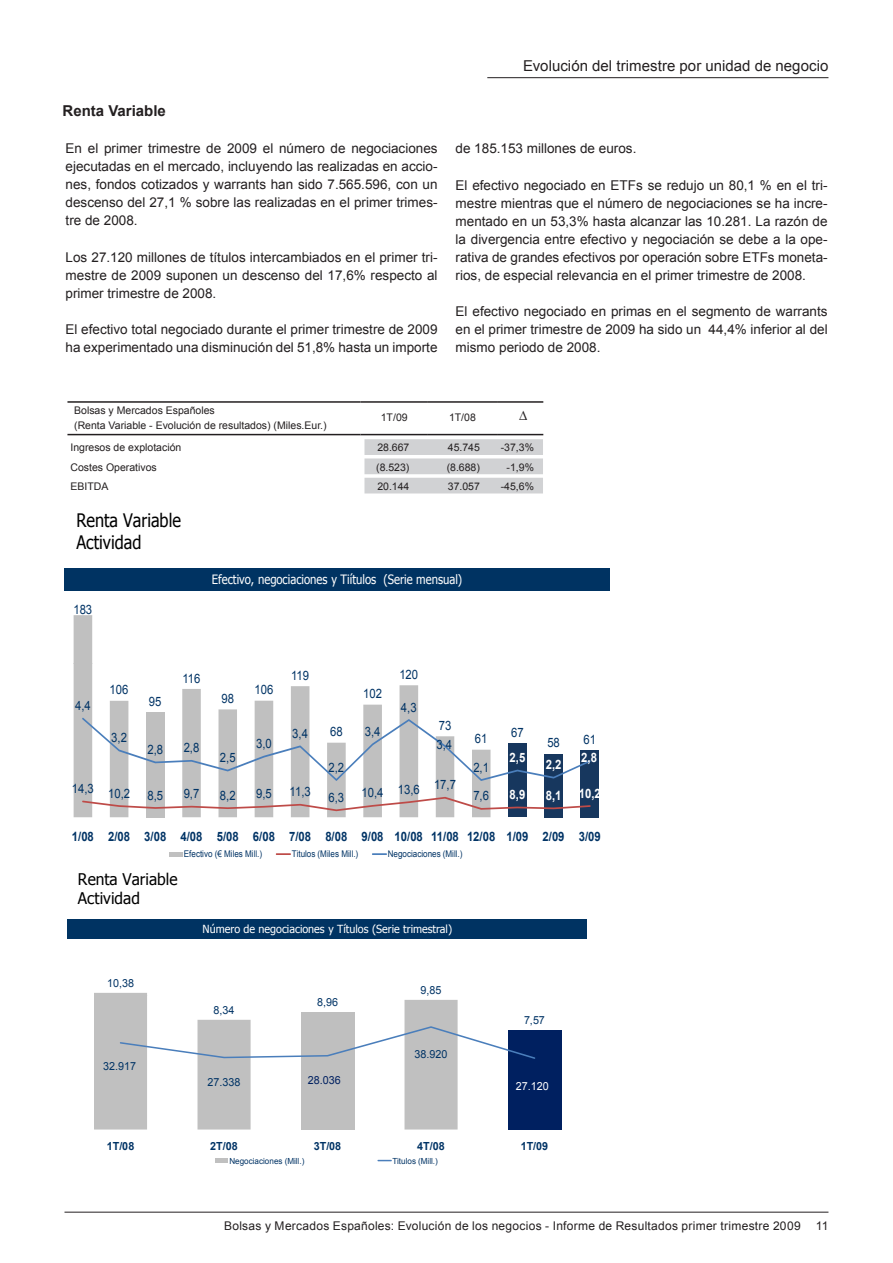
<style>
.page{position:relative;width:893px;height:1263px;background:#fff}
.page>*{position:absolute;margin:0;border:0;box-sizing:border-box;transform-origin:0 0}
.t1{font:18.6px/22.4px "Tahoma";color:#000;scale:.88 1}
.t2{font:16.05px/19.4px "Tahoma";color:#000}
.t3{font:15px "Arial";letter-spacing:.005em;color:#231f20}
.t4{font:700 15px "Arial";color:#231f20}
.t5{font:13.5px/18px "Arial";color:#231f20;text-align:justify}
.t6{font:12.9px "Arial";letter-spacing:-.005em;color:#003365;scale:.88 1}
.t7{font:700 12.9px "Arial";letter-spacing:-.005em;color:#003365;scale:.88 1}
.t8{font:12.9px "Tahoma";color:#fff;scale:.88 1}
.t9{font:700 12.9px "Arial";color:#fff;scale:.88 1}
.t10{font:12px "Arial";letter-spacing:.02em;color:#231f20}
.t11{font:11.1px "Tahoma";color:#fff}
.t12{font:11.1px "Arial";letter-spacing:.005em;color:#003365}
.t13{font:700 11.1px "Arial";letter-spacing:.005em;color:#003365}
.t14{font:11.1px "Arial";color:#002060}
.t15{font:11.1px "Arial";color:#fff}
.t16{font:10.5px/15px "Arial";color:#231f20}
.t17{font:9.15px "Arial";color:#003365;scale:.88 1}
.t18{font:8.4px "Arial";color:#003365}
</style>
<div class="page">
<svg style="left:74px;top:615px;width:19px;height:49px"></svg>
<div style="left:64px;top:568px;width:546px;height:23px;background:#003362"></div>
<div style="left:508px;top:744px;width:19px;height:73px;background:#17375e"></div>
<div style="left:544px;top:754px;width:19px;height:63px;background:#17375e"></div>
<div style="left:581px;top:750px;width:18px;height:67px;background:#17375e"></div>
<svg style="left:74px;top:664px;width:416px;height:153px"></svg>
<svg style="left:82px;top:797px;width:509px;height:14px"></svg>
<svg style="left:82px;top:718px;width:509px;height:63px"></svg>
<hr style="left:169px;top:852px;width:13px;height:4px;background:#c0c0c0">
<svg style="left:276px;top:853px;width:15px;height:2px"></svg>
<svg style="left:372px;top:853px;width:15px;height:2px"></svg>
<div style="left:364px;top:439px;width:179px;height:16px;background:#d1d2d4"></div>
<div style="left:364px;top:458px;width:179px;height:16px;background:#d1d2d4"></div>
<div style="left:364px;top:478px;width:179px;height:15px;background:#d1d2d4"></div>
<hr style="left:67px;top:401px;width:294px;height:2px;background:#231f20">
<hr style="left:361px;top:401px;width:67px;height:2px;background:#231f20">
<hr style="left:428px;top:401px;width:69px;height:2px;background:#231f20">
<hr style="left:497px;top:401px;width:46px;height:2px;background:#231f20">
<hr style="left:67px;top:434px;width:294px;height:1px;background:#231f20">
<hr style="left:361px;top:434px;width:67px;height:1px;background:#231f20">
<hr style="left:428px;top:434px;width:69px;height:1px;background:#231f20">
<hr style="left:497px;top:434px;width:46px;height:1px;background:#231f20">
<svg style="left:94px;top:993px;width:53px;height:3px"></svg>
<div style="left:68px;top:920px;width:519px;height:19px;background:#003362"></div>
<div style="left:508px;top:1030px;width:53px;height:99px;background:#002060"></div>
<svg style="left:94px;top:996px;width:364px;height:133px;fill:#c0c0c0"></svg>
<svg style="left:120px;top:1026px;width:415px;height:33px"></svg>
<hr style="left:215px;top:1158px;width:13px;height:4px;background:#c0c0c0">
<svg style="left:377px;top:1160px;width:15px;height:1px"></svg>
<hr style="left:487px;top:77px;width:341px;height:1px;background:#231f20">
<hr style="left:64px;top:1212px;width:764px;height:1px;background:#231f20">
<p class="t4" style="left:63px;top:100px;width:105px">Renta Variable</p>
<p class="t5" style="left:66px;top:139px;width:374px">En el primer trimestre de 2009 el número de negociaciones ejecutadas en el mercado, incluyendo las realizadas en accio&shy;nes, fondos cotizados y warrants han sido 7.565.596, con un descenso del 27,1 % sobre las realizadas en el primer trimes&shy;tre de 2008.</p>
<p class="t5" style="left:66px;top:248px;width:374px">Los 27.120 millones de títulos intercambiados en el primer tri&shy;mestre de 2009 suponen un descenso del 17,6% respecto al primer trimestre de 2008.</p>
<p class="t5" style="left:66px;top:321px;width:373px">El efectivo total negociado durante el primer trimestre de 2009 ha experimentado una disminución del 51,8% hasta un importe</p>
<p class="t3" style="left:523px;top:56px;width:307px">Evolución del trimestre por unidad de negocio</p>
<p class="t5" style="left:456px;top:139px;width:182px">de 185.153 millones de euros.</p>
<p class="t5" style="left:456px;top:176px;width:374px">El efectivo negociado en ETFs se redujo un 80,1 % en el tri&shy;mestre mientras que el número de negociaciones se ha incre&shy;mentado en un 53,3% hasta alcanzar las 10.281. La razón de la divergencia entre efectivo y negociación se debe a la ope&shy;rativa de grandes efectivos por operación sobre ETFs moneta&shy;rios, de especial relevancia en el primer trimestre de 2008.</p>
<p class="t5" style="left:456px;top:303px;width:374px">El efectivo negociado en primas en el segmento de warrants en el primer trimestre de 2009 ha sido un 44,4% inferior al del mismo periodo de 2008.</p>
<p class="t16" style="left:74px;top:402px;width:254px">Bolsas y Mercados Españoles<br>(Renta Variable - Evolución de resultados) (Miles.Eur.)</p>
<p class="t16" style="left:381px;top:410px;width:28px">1T/09</p>
<p class="t16" style="left:449px;top:410px;width:28px">1T/08</p>
<p class="t5" style="left:519px;top:407px;width:10px">∆</p>
<p class="t16" style="left:70px;top:440px;width:112px">Ingresos de explotación</p>
<p class="t16" style="left:377px;top:440px;width:34px">28.667</p>
<p class="t16" style="left:448px;top:440px;width:34px">45.745</p>
<p class="t16" style="left:501px;top:440px;width:35px">-37,3%</p>
<p class="t16" style="left:70px;top:460px;width:88px">Costes Operativos</p>
<p class="t16" style="left:376px;top:460px;width:35px">(8.523)</p>
<p class="t16" style="left:447px;top:460px;width:35px">(8.688)</p>
<p class="t16" style="left:507px;top:460px;width:29px">-1,9%</p>
<p class="t16" style="left:70px;top:479px;width:39px">EBITDA</p>
<p class="t16" style="left:377px;top:479px;width:34px">20.144</p>
<p class="t16" style="left:448px;top:479px;width:34px">37.057</p>
<p class="t16" style="left:501px;top:479px;width:35px">-45,6%</p>
<h1 class="t1" style="left:76px;top:508px;width:120px">Renta Variable<br>Actividad</h1>
<p class="t8" style="left:212px;top:570px;width:286px">Efectivo, negociaciones y Tiítulos (Serie mensual)</p>
<p class="t6" style="left:73px;top:601px;width:23px">183</p>
<p class="t6" style="left:182px;top:669px;width:22px">116</p>
<p class="t6" style="left:291px;top:667px;width:22px">119</p>
<p class="t6" style="left:399px;top:666px;width:23px">120</p>
<p class="t6" style="left:75px;top:697px;width:19px">4,4</p>
<p class="t6" style="left:110px;top:681px;width:23px">106</p>
<p class="t6" style="left:149px;top:692px;width:16px">95</p>
<p class="t6" style="left:221px;top:690px;width:16px">98</p>
<p class="t6" style="left:254px;top:681px;width:23px">106</p>
<p class="t6" style="left:363px;top:685px;width:23px">102</p>
<p class="t6" style="left:401px;top:699px;width:19px">4,3</p>
<p class="t6" style="left:111px;top:729px;width:19px">3,2</p>
<p class="t6" style="left:147px;top:741px;width:19px">2,8</p>
<p class="t6" style="left:184px;top:739px;width:19px">2,8</p>
<p class="t6" style="left:220px;top:749px;width:19px">2,5</p>
<p class="t6" style="left:256px;top:735px;width:19px">3,0</p>
<p class="t6" style="left:292px;top:725px;width:19px">3,4</p>
<p class="t6" style="left:330px;top:723px;width:16px">68</p>
<p class="t6" style="left:328px;top:758px;width:19px">2,2</p>
<p class="t6" style="left:365px;top:723px;width:19px">3,4</p>
<p class="t6" style="left:439px;top:717px;width:16px">73</p>
<p class="t6" style="left:436px;top:736px;width:19px">3,4</p>
<p class="t6" style="left:475px;top:730px;width:16px">61</p>
<p class="t6" style="left:473px;top:759px;width:19px">2,1</p>
<p class="t6" style="left:511px;top:724px;width:16px">67</p>
<p class="t9" style="left:510px;top:749px;width:19px">2,5</p>
<p class="t6" style="left:547px;top:734px;width:16px">58</p>
<p class="t6" style="left:583px;top:731px;width:16px">61</p>
<p class="t9" style="left:546px;top:756px;width:19px">2,2</p>
<p class="t9" style="left:581px;top:749px;width:19px">2,8</p>
<p class="t6" style="left:72px;top:782px;width:68px">14,3 10,2</p>
<p class="t6" style="left:147px;top:786px;width:19px">8,5</p>
<p class="t6" style="left:184px;top:785px;width:19px">9,7</p>
<p class="t6" style="left:220px;top:787px;width:19px">8,2</p>
<p class="t6" style="left:256px;top:785px;width:19px">9,5</p>
<p class="t6" style="left:290px;top:783px;width:26px">11,3</p>
<p class="t6" style="left:328px;top:789px;width:19px">6,3</p>
<p class="t6" style="left:362px;top:781px;width:109px">10,4 13,6 17,7</p>
<p class="t6" style="left:473px;top:787px;width:19px">7,6</p>
<p class="t9" style="left:510px;top:786px;width:19px">8,9</p>
<p class="t9" style="left:546px;top:787px;width:19px">8,1</p>
<p class="t9" style="left:579px;top:785px;width:27px">10,2</p>
<p class="t7" style="left:72px;top:827px;width:602px">1/08 2/08 3/08 4/08 5/08 6/08 7/08 8/08 9/08 10/08 11/08 12/08 1/09 2/09 3/09</p>
<p class="t17" style="left:184px;top:848px;width:90px">Efectivo (€ Miles Mill.)</p>
<p class="t17" style="left:292px;top:848px;width:77px">Titulos (Miles Mill.)</p>
<p class="t17" style="left:388px;top:848px;width:87px">Negociaciones (Mill.)</p>
<p class="t2" style="left:78px;top:868px;width:101px">Renta Variable<br>Actividad</p>
<p class="t12" style="left:107px;top:976px;width:29px">10,38</p>
<p class="t12" style="left:103px;top:1059px;width:34px">32.917</p>
<p class="t11" style="left:203px;top:922px;width:251px">Número de negociaciones y Títulos (Serie trimestral)</p>
<p class="t12" style="left:214px;top:1003px;width:22px">8,34</p>
<p class="t12" style="left:317px;top:995px;width:22px">8,96</p>
<p class="t12" style="left:208px;top:1075px;width:34px">27.338</p>
<p class="t14" style="left:308px;top:1073px;width:34px">28.036</p>
<p class="t12" style="left:421px;top:983px;width:22px">985</p>
<p class="t12" style="left:427px;top:983px;width:4px">,</p>
<p class="t12" style="left:414px;top:1046px;width:34px">38.920</p>
<p class="t12" style="left:524px;top:1013px;width:22px">7,57</p>
<p class="t15" style="left:516px;top:1078px;width:34px">27.120</p>
<p class="t13" style="left:107px;top:1138px;width:29px">1T/08</p>
<p class="t13" style="left:210px;top:1138px;width:29px">2T/08</p>
<p class="t13" style="left:314px;top:1138px;width:29px">3T/08</p>
<p class="t13" style="left:417px;top:1138px;width:29px">4T/08</p>
<p class="t13" style="left:521px;top:1138px;width:29px">1T/09</p>
<p class="t18" style="left:229px;top:1155px;width:76px">Negociaciones (Mill.)</p>
<p class="t18" style="left:392px;top:1155px;width:47px">Titulos (Mill.)</p>
<p class="t10" style="left:224px;top:1218px;width:606px">Bolsas y Mercados Españoles: Evolución de los negocios - Informe de Resultados primer trimestre 2009 11</p>
</div>
